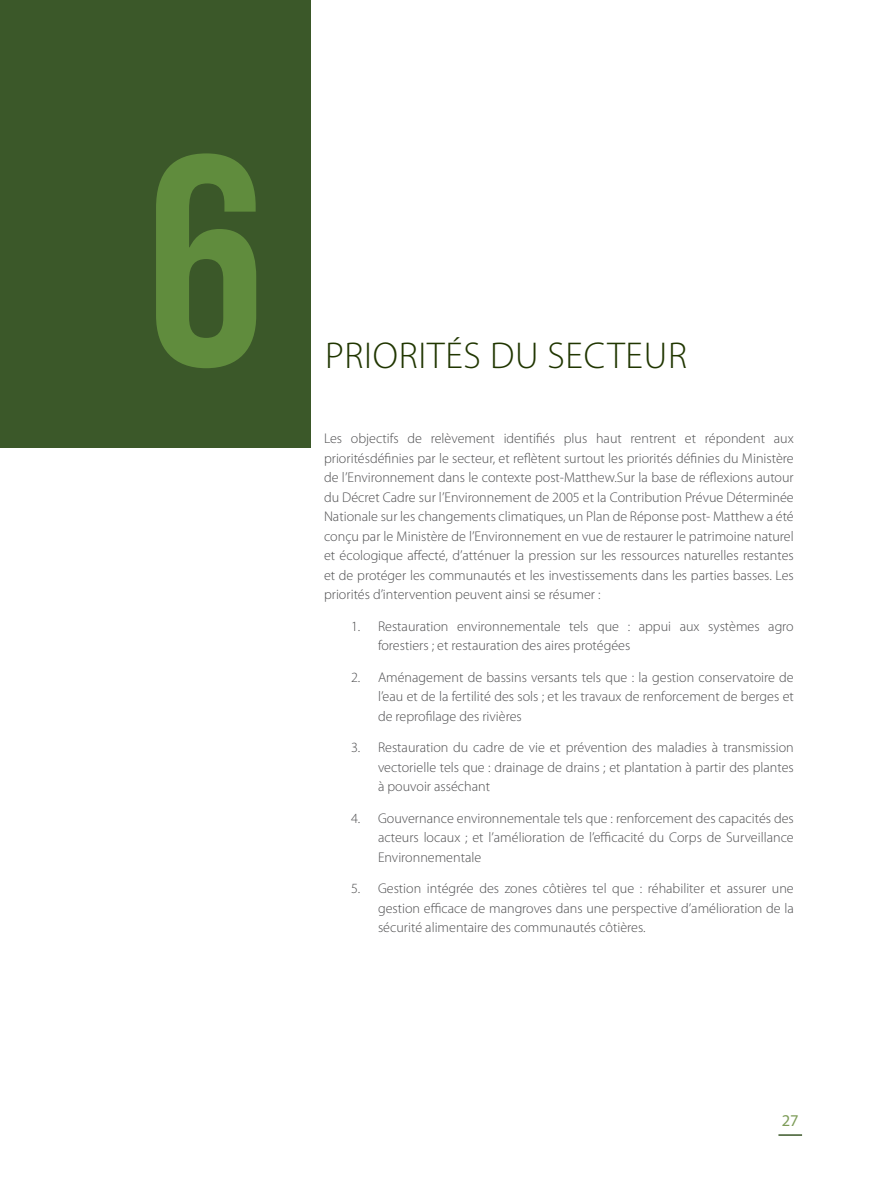
<style>
.page{position:relative;width:891px;height:1188px;background:#fff}
.page>*{position:absolute;margin:0;border:0;box-sizing:border-box;transform-origin:0 0}
.t1{font:300px "Bebas Neue";color:#608c3d}
.t2{font:300 37.5px "Myriad Pro";color:#203600}
.t3{font:16.5px "Myriad Pro";color:#7d9c58}
.t4{font:300 14.1px/19.5px "Myriad Pro";color:#4d4d4f;text-align:justify}
</style>
<div class="page">
<hr style="left:778px;top:1134px;width:24px;height:2px;background:#3b5829">
<div style="left:0;top:0;width:310px;height:448px;background:#3b5829"></div>
<h1 class="t1" style="left:146px;top:98px;width:120px">6</h1>
<h2 class="t2" style="left:325px;top:334px;width:37px">Priorit</h2>
<h2 class="t2" style="left:445px;top:334px;width:123px">Ésdu secteur</h2>
<p class="t4" style="left:324px;top:429px;width:471px">Les objectifs de relèvement identifiés plus haut rentrent et répondent aux prioritésdéfinies par le secteur, et reflètent surtout les priorités définies du Ministère de l’Environnement dans le contexte post-Matthew.Sur la base de réflexions autour du Décret Cadre sur l’Environnement de 2005 et la Contribution Prévue Déterminée Nationale sur les changements climatiques, un Plan de Réponse post- Matthew a été conçu par le Ministère de l’Environnement en vue de restaurer le patrimoine naturel et écologique affecté, d’atténuer la pression sur les ressources naturelles restantes et de protéger les communautés et les investissements dans les parties basses. Les priorités d’intervention peuvent ainsi se résumer :</p>
<p class="t4" style="left:378px;top:616px;width:417px;text-indent:-27px">1. Restauration environnementale tels que : appui aux systèmes agro forestiers ; et restauration des aires protégées</p>
<p class="t4" style="left:378px;top:667px;width:417px;text-indent:-27px">2. Aménagement de bassins versants tels que : la gestion conservatoire de l’eau et de la fertilité des sols ; et les travaux de renforcement de berges et de reprofilage des rivières</p>
<p class="t4" style="left:378px;top:738px;width:417px;text-indent:-27px">3. Restauration du cadre de vie et prévention des maladies à transmission vectorielle tels que : drainage de drains ; et plantation à partir des plantes à pouvoir asséchant</p>
<p class="t4" style="left:378px;top:808px;width:417px;text-indent:-27px">4. Gouvernance environnementale tels que : renforcement des capacités des acteurs locaux ; et l’amélioration de l’efficacité du Corps de Surveillance Environnementale</p>
<p class="t4" style="left:378px;top:879px;width:417px;text-indent:-27px">5. Gestion intégrée des zones côtières tel que : réhabiliter et assurer une gestion efficace de mangroves dans une perspective d’amélioration de la sécurité alimentaire des communautés côtières.</p>
<p class="t3" style="left:782px;top:1110px;width:18px">27</p>
</div>
